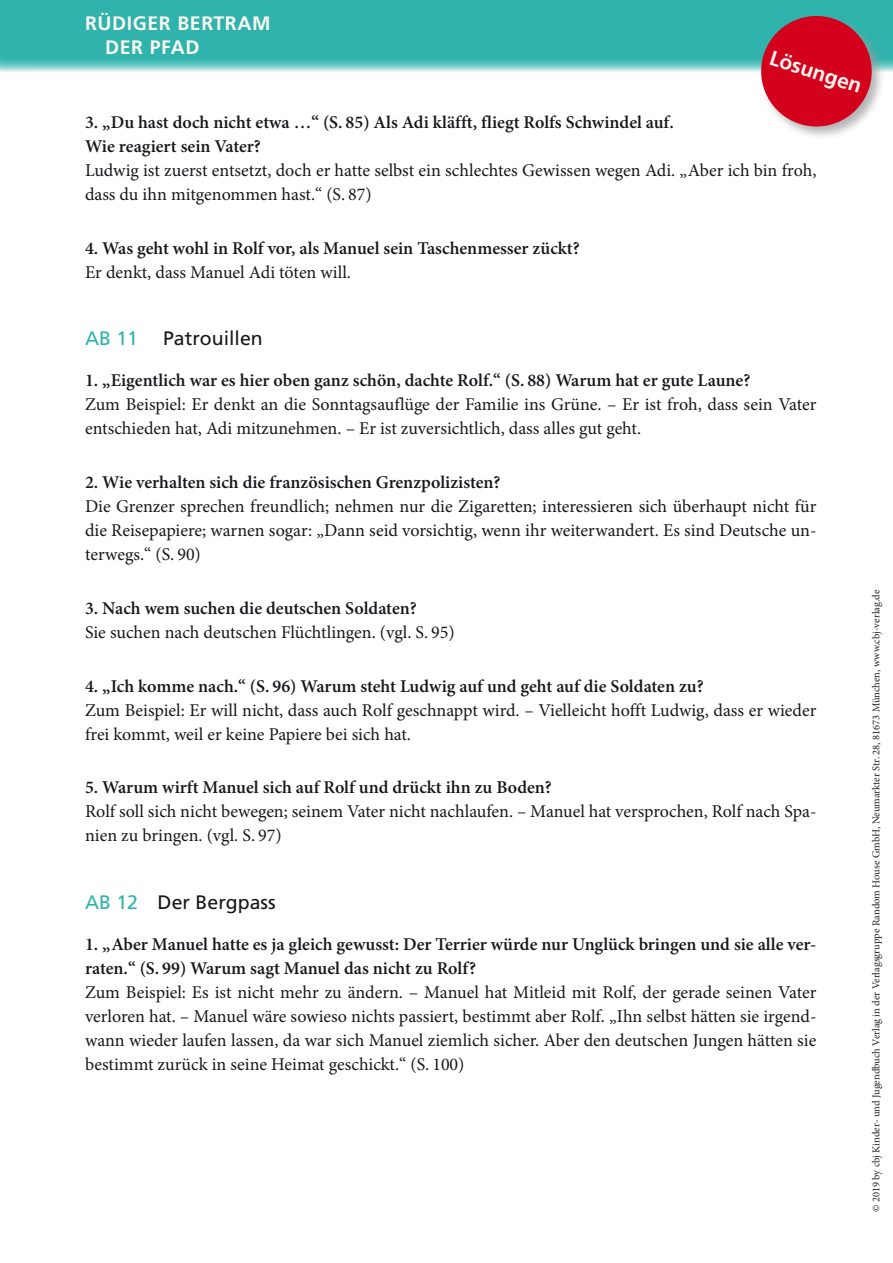
<style>
.page{position:relative;width:893px;height:1263px;background:#fff}
.page>*{position:absolute;margin:0;border:0;box-sizing:border-box;transform-origin:0 0}
.t1{font:700 21px "Frutiger LT Pro";color:#f7f4ed}
.t2{font:19.5px "Frutiger LT Pro";color:#1a171c}
.t3{font:700 19.5px/24px "Frutiger LT Pro";letter-spacing:.03em;color:#f9f6f0}
.t4{font:19.5px "Frutiger LT Pro";color:#2fb3ac}
.t5{font:18px/24px "Minion Pro";color:#1a171c}
.t6{font:600 18px/24px "Minion Pro";color:#1a171c}
.t7{font:10.5px "Minion Pro";color:#232124}
.s1{color:#2fb3ac}
</style>
<div class="page">
<svg style="left:0;top:0;width:893px;height:72px;background:#3cb7b1"></svg>
<div style="left:759px;top:14px;width:127px;height:127px;background:#9d9ea0;opacity:.75"></div>
<svg style="left:754px;top:9px;width:124px;height:124px;background:#ba4e5e"></svg>
<p class="t3" style="left:105px;top:12px;width:167px;text-indent:-20px">RÜDIGER BERTRAM<br>DER PFAD</p>
<p class="t1" style="left:774px;top:45px;width:97px;rotate:18deg">Lösungen</p>
<p class="t6" style="left:85px;top:110px;width:590px">3. „Du hast doch nicht etwa …“ (S. 85) Als Adi kläfft, fliegt Rolfs Schwindel auf.<br>Wie reagiert sein Vater?</p>
<p class="t5" style="left:85px;top:158px;width:733px">Ludwig ist zuerst entsetzt, doch er hatte selbst ein schlechtes Gewissen wegen Adi. „Aber ich bin froh, dass du ihn mitgenommen hast.“ (S. 87)</p>
<p class="t6" style="left:85px;top:236px;width:496px">4. Was geht wohl in Rolf vor, als Manuel sein Taschenmesser zückt?</p>
<p class="t5" style="left:85px;top:260px;width:268px">Er denkt, dass Manuel Adi töten will.</p>
<p class="t4" style="left:85px;top:327px;width:55px">AB 11</p>
<p class="t2" style="left:163px;top:327px;width:101px">Patrouillen</p>
<p class="t6" style="left:85px;top:368px;width:667px">1. „Eigentlich war es hier oben ganz schön, dachte Rolf.“ (S. 88) Warum hat er gute Laune?</p>
<p class="t5" style="left:85px;top:392px;width:733px">Zum Beispiel: Er denkt an die Sonntagsauflüge der Familie ins Grüne. – Er ist froh, dass sein Vater entschieden hat, Adi mitzunehmen. – Er ist zuversichtlich, dass alles gut geht.</p>
<p class="t6" style="left:85px;top:470px;width:417px">2. Wie verhalten sich die französischen Grenzpolizisten?</p>
<p class="t5" style="left:85px;top:494px;width:733px;text-align:justify">Die Grenzer sprechen freundlich; nehmen nur die Zigaretten; interessieren sich überhaupt nicht für die Reisepapiere; warnen sogar: „Dann seid vorsichtig, wenn ihr weiterwandert. Es sind Deutsche un&shy;terwegs.“ (S. 90)</p>
<p class="t6" style="left:85px;top:596px;width:333px">3. Nach wem suchen die deutschen Soldaten?</p>
<p class="t5" style="left:85px;top:620px;width:371px">Sie suchen nach deutschen Flüchtlingen. (vgl. S. 95)</p>
<p class="t6" style="left:85px;top:674px;width:620px">4. „Ich komme nach.“ (S. 96) Warum steht Ludwig auf und geht auf die Soldaten zu?</p>
<p class="t5" style="left:85px;top:698px;width:733px">Zum Beispiel: Er will nicht, dass auch Rolf geschnappt wird. – Vielleicht hofft Ludwig, dass er wieder frei kommt, weil er keine Papiere bei sich hat.</p>
<p class="t6" style="left:85px;top:775px;width:468px">5. Warum wirft Manuel sich auf Rolf und drückt ihn zu Boden?</p>
<p class="t5" style="left:85px;top:800px;width:733px">Rolf soll sich nicht bewegen; seinem Vater nicht nachlaufen. – Manuel hat versprochen, Rolf nach Spa&shy;nien zu bringen. (vgl. S. 97)</p>
<p class="t2" style="left:85px;top:890px;width:192px"><span class="s1">AB 12</span> Der Bergpass</p>
<p class="t6" style="left:85px;top:932px;width:733px">1. „Aber Manuel hatte es ja gleich gewusst: Der Terrier würde nur Unglück bringen und sie alle ver&shy;raten.“ (S. 99) Warum sagt Manuel das nicht zu Rolf?</p>
<p class="t5" style="left:85px;top:980px;width:733px;text-align:justify">Zum Beispiel: Es ist nicht mehr zu ändern. – Manuel hat Mitleid mit Rolf, der gerade seinen Vater verloren hat. – Manuel wäre sowieso nichts passiert, bestimmt aber Rolf. „Ihn selbst hätten sie irgend&shy;wann wieder laufen lassen, da war sich Manuel ziemlich sicher. Aber den deutschen Jungen hätten sie bestimmt zurück in seine Heimat geschickt.“ (S. 100)</p>
<p class="t7" style="left:869px;top:1212px;width:624px;rotate:-90deg">© 2019 by cbj Kinder- und Jugendbuch Verlag in der Verlagsgruppe Random House GmbH, Neumarkter Str. 28, 81673 München, www.cbj-verlag.de</p>
</div>
